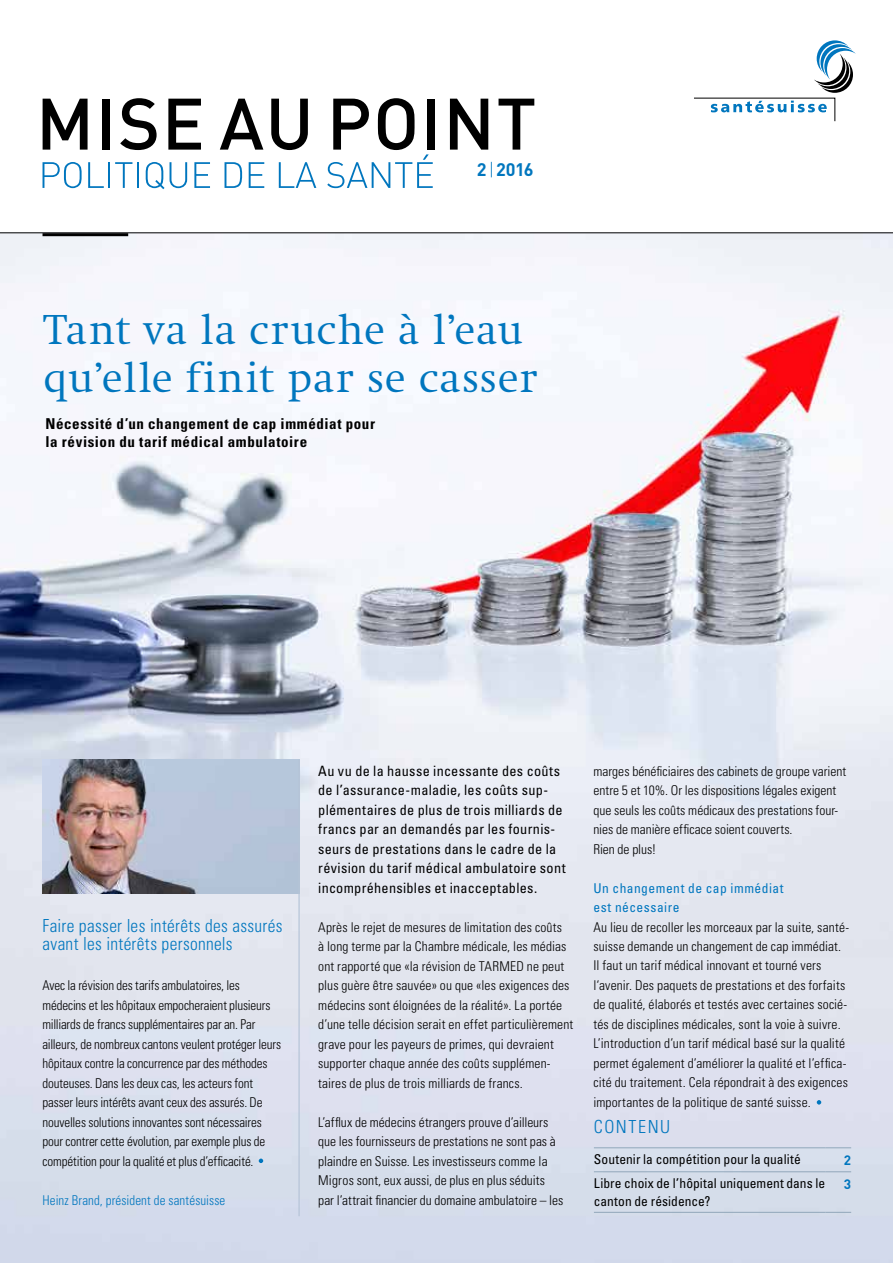
<style>
.page{position:relative;width:893px;height:1263px;background:#fff}
.page>*{position:absolute;margin:0;border:0;box-sizing:border-box;transform-origin:0 0}
.t1{font:300 43.5px/48px "Swift EF";letter-spacing:.015em;color:#0076be}
.t2{font:300 condensed 18px/18px "Univers LT Std";letter-spacing:.02em;color:#0076be;scale:.96 1}
.t3{font:300 condensed 18px "Univers LT Std";letter-spacing:.085em;color:#0076be}
.t4{font:700 18px "DIN";color:#0076be}
.t5{font:700 condensed 15px/18px "Univers LT Std";letter-spacing:.04em;color:#000}
.t6{font:condensed 14.25px/19.5px "Univers LT Std";letter-spacing:.02em;color:#000}
.t7{font:300 condensed 13.5px/19.5px "Univers LT Std";letter-spacing:.005em;color:#000}
.t8{font:300 condensed 13.5px/19.5px "Univers LT Std";letter-spacing:.005em;color:#000;scale:.96 1}
.t9{font:condensed 13.5px/18px "Univers LT Std";letter-spacing:.005em;color:#000}
.t10{font:condensed 13.5px/19.5px "Univers LT Std";letter-spacing:.035em;color:#0076be}
.t11{font:300 condensed 13.5px "Univers LT Std";letter-spacing:.015em;color:#0076be;scale:.96 1}
.t12{font:700 13.5px "DIN";color:#0076be}
.s1{font-weight:300}
</style>
<div class="page">
<img style="left:0;top:233px;width:893px;height:1030px">
<hr style="left:0;top:232px;width:893px;height:1px;background:#000">
<hr style="left:43px;top:233px;width:85px;height:3px;background:#000">
<img style="left:43px;top:759px;width:255px;height:134px">
<svg style="left:694px;top:40px;width:162px;height:82px"></svg>
<hr style="left:298px;top:759px;width:2px;height:457px;background:#b5c4d7">
<svg style="left:43px;top:99px;width:45px;height:51px"></svg>
<div style="left:102px;top:99px;width:8px;height:51px;background:#000"></div>
<svg style="left:120px;top:98px;width:37px;height:52px"></svg>
<svg style="left:168px;top:99px;width:33px;height:51px"></svg>
<svg style="left:220px;top:99px;width:43px;height:51px"></svg>
<svg style="left:271px;top:99px;width:37px;height:51px"></svg>
<div style="left:427px;top:99px;width:8px;height:51px;background:#000"></div>
<svg style="left:450px;top:99px;width:38px;height:51px"></svg>
<svg style="left:498px;top:99px;width:36px;height:51px"></svg>
<svg style="left:43px;top:162px;width:39px;height:26px"></svg>
<svg style="left:88px;top:162px;width:16px;height:26px"></svg>
<hr style="left:108px;top:162px;width:2px;height:26px;background:#0076be">
<svg style="left:115px;top:162px;width:17px;height:26px"></svg>
<hr style="left:137px;top:162px;width:2px;height:26px;background:#0076be">
<svg style="left:146px;top:162px;width:41px;height:27px"></svg>
<svg style="left:194px;top:162px;width:16px;height:26px"></svg>
<svg style="left:225px;top:162px;width:17px;height:26px"></svg>
<svg style="left:249px;top:162px;width:15px;height:26px"></svg>
<svg style="left:279px;top:162px;width:37px;height:26px"></svg>
<svg style="left:327px;top:98px;width:106px;height:90px"></svg>
<hr style="left:594px;top:1147px;width:232px;height:1px;background:#91a7ba">
<svg style="left:826px;top:1147px;width:25px;height:1px"></svg>
<hr style="left:594px;top:1171px;width:232px;height:1px;background:#91a7ba">
<svg style="left:826px;top:1171px;width:25px;height:1px"></svg>
<hr style="left:594px;top:1212px;width:232px;height:1px;background:#91a7ba">
<svg style="left:826px;top:1212px;width:25px;height:1px"></svg>
<svg style="left:817px;top:1100px;width:4px;height:4px"></svg>
<svg style="left:259px;top:1158px;width:4px;height:5px"></svg>
<h2 class="t4" style="left:477px;top:157px;width:58px">2<span class="s1">|</span>2016</h2>
<h1 class="t1" style="left:44px;top:307px;width:495px">Tant va la cruche à l’eau qu’elle finit par se casser</h1>
<p class="t5" style="left:46px;top:415px;width:331px">Nécessité d’un changement de cap immédiat pour la révision du tarif médical ambulatoire</p>
<h2 class="t2" style="left:43px;top:917px;width:252px">Faire passer les intérêts des assurés avant les intérêts personnels</h2>
<p class="t8" style="left:43px;top:976px;width:250px">Avec la révision des tarifs ambulatoires, les médecins et les hôpitaux empocheraient plusieurs milliards de francs supplémentaires par an. Par ailleurs, de nombreux cantons veulent protéger leurs hôpitaux contre la concurrence par des méthodes douteuses. Dans les deux cas, les acteurs font passer leurs intérêts avant ceux des assurés. De nouvelles solutions innovantes sont nécessaires pour contrer cette évolution, par exemple plus de compétition pour la qualité et plus d’efficacité.</p>
<p class="t11" style="left:43px;top:1192px;width:192px">Heinz Brand, président de santésuisse</p>
<p class="t6" style="left:318px;top:760px;width:249px">Au vu de la hausse incessante des coûts de l’assurance-maladie, les coûts sup&shy;plémentaires de plus de trois milliards de francs par an demandés par les fournis&shy;seurs de prestations dans le cadre de la révision du tarif médical ambulatoire sont incompréhensibles et inacceptables.</p>
<p class="t7" style="left:318px;top:917px;width:257px">Après le rejet de mesures de limitation des coûts<br>à long terme par la Chambre médicale, les médias ont rapporté que «la révision de TARMED ne peut plus guère être sauvée» ou que «les exigences des médecins sont éloignées de la réalité». La portée d’une telle décision serait en effet particulièrement grave pour les payeurs de primes, qui devraient supporter chaque année des coûts supplémen&shy;taires de plus de trois milliards de francs.</p>
<p class="t7" style="left:318px;top:1112px;width:247px">L’afflux de médecins étrangers prouve d’ailleurs que les fournisseurs de prestations ne sont pas à plaindre en Suisse. Les investisseurs comme la Migros sont, eux aussi, de plus en plus séduits par l’attrait financier du domaine ambulatoire – les</p>
<p class="t7" style="left:593px;top:761px;width:254px">marges bénéficiaires des cabinets de groupe varient entre 5 et 10%. Or les dispositions légales exigent que seuls les coûts médicaux des prestations four&shy;nies de manière efficace soient couverts.<br>Rien de plus!</p>
<p class="t10" style="left:593px;top:878px;width:192px">Un changement de cap immédiat est nécessaire</p>
<p class="t7" style="left:593px;top:917px;width:257px">Au lieu de recoller les morceaux par la suite, santé&shy;suisse demande un changement de cap immédiat.<br>Il faut un tarif médical innovant et tourné vers l‘avenir. Des paquets de prestations et des forfaits de qualité, élaborés et testés avec certaines socié&shy;tés de disciplines médicales, sont la voie à suivre.<br>L’introduction d’un tarif médical basé sur la qualité permet également d’améliorer la qualité et l’effica&shy;cité du traitement. Cela répondrait à des exigences importantes de la politique de santé suisse.</p>
<h2 class="t3" style="left:594px;top:1116px;width:78px">CONTENU</h2>
<p class="t9" style="left:594px;top:1150px;width:208px">Soutenir la compétition pour la qualité</p>
<p class="t12" style="left:844px;top:1152px;width:9px">2</p>
<p class="t9" style="left:594px;top:1174px;width:233px">Libre choix de l’hôpital uniquement dans le canton de résidence?</p>
<p class="t12" style="left:844px;top:1176px;width:9px">3</p>
</div>
